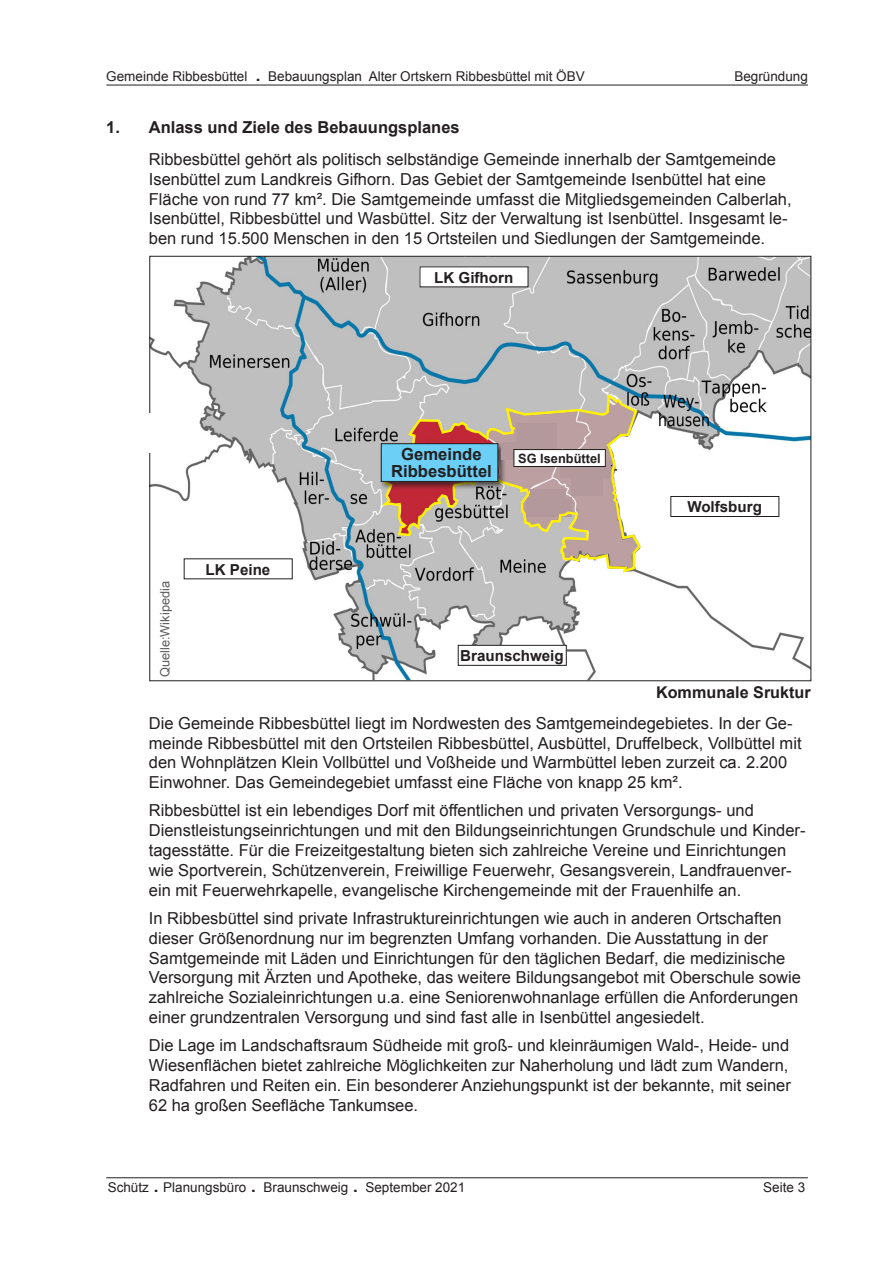
<style>
.page{position:relative;width:893px;height:1263px;background:#fff}
.page>*{position:absolute;margin:0;border:0;box-sizing:border-box;transform-origin:0 0}
.t1{font:700 16.65px/17.2px "Arial";color:#231f20;text-align:center}
.t2{font:16.5px/19.8px "Arial";color:#231f20}
.t3{font:700 16.5px "Arial";color:#231f20}
.t4{font:700 16.2px "Arial";color:#231f20}
.t5{font:700 15.15px "Arial";color:#231f20}
.t6{font:13.5px "Arial";color:#231f20}
.t7{font:12.75px "Arial";color:#5c5c5f}
.t8{font:700 12.75px "Arial";color:#231f20}
.s1{font-size:24px}
</style>
<div class="page">
<hr style="left:106px;top:85px;width:702px;height:1px;background:#231f20">
<hr style="left:106px;top:1177px;width:702px;height:1px;background:#231f20">
<img style="left:152px;top:258px;width:657px;height:421px">
<div style="left:458px;top:645px;width:108px;height:20px;background:#fff"></div>
<div style="left:458px;top:645px;width:108px;height:20px;border:1px solid #231f20"></div>
<svg style="left:378px;top:392px;width:264px;height:182px;background:#c3b2a4"></svg>
<div style="left:380px;top:442px;width:126px;height:48px;background:#231f20;opacity:.75"></div>
<div style="left:381px;top:444px;width:117px;height:37px;background:#6bcff6"></div>
<div style="left:381px;top:443px;width:117px;height:39px;border:1px solid #231f20"></div>
<div style="left:516px;top:423px;width:41px;height:36px;background:#b4999c"></div>
<div style="left:560px;top:460px;width:51px;height:17px;background:#b4999c"></div>
<div style="left:572px;top:478px;width:31px;height:18px;background:#b4999c"></div>
<div style="left:531px;top:489px;width:35px;height:17px;background:#b4999c"></div>
<div style="left:501px;top:443px;width:48px;height:17px;background:#b4999c"></div>
<div style="left:514px;top:450px;width:91px;height:16px;background:#fff"></div>
<div style="left:514px;top:449px;width:91px;height:18px;border:1px solid #231f20"></div>
<div style="left:692px;top:498px;width:91px;height:40px;background:#fff"></div>
<div style="left:671px;top:496px;width:108px;height:20px;background:#fff"></div>
<div style="left:671px;top:496px;width:108px;height:21px;border:1px solid #231f20"></div>
<div style="left:168px;top:538px;width:91px;height:40px;background:#fff"></div>
<div style="left:184px;top:559px;width:108px;height:20px;background:#fff"></div>
<div style="left:149px;top:413px;width:45px;height:40px;background:#fff"></div>
<div style="left:420px;top:267px;width:108px;height:20px;background:#fff"></div>
<p class="t6" style="left:106px;top:68px;width:480px">Gemeinde Ribbesbüttel <span class="s1">.</span> Bebauungsplan Alter Ortskern Ribbesbüttel mit ÖBV</p>
<p class="t6" style="left:734px;top:68px;width:75px">Begründung</p>
<p class="t3" style="left:106px;top:116px;width:355px">1. Anlass und Ziele des Bebauungsplanes</p>
<p class="t2" style="left:149px;top:150px;width:644px">Ribbesbüttel gehört als politisch selbständige Gemeinde innerhalb der Samtgemeinde Isenbüttel zum Landkreis Gifhorn. Das Gebiet der Samtgemeinde Isenbüttel hat eine Fläche von rund 77 km². Die Samtgemeinde umfasst die Mitgliedsgemeinden Calberlah, Isenbüttel, Ribbesbüttel und Wasbüttel. Sitz der Verwaltung ist Isenbüttel. Insgesamt le&shy;ben rund 15.500 Menschen in den 15 Ortsteilen und Siedlungen der Samtgemeinde.</p>
<p class="t5" style="left:434px;top:267px;width:81px">LK Gifhorn</p>
<p class="t7" style="left:157px;top:677px;width:97px;rotate:-90deg">Quelle:Wikipedia</p>
<p class="t5" style="left:206px;top:559px;width:66px">LK Peine</p>
<p class="t1" style="left:391px;top:445px;width:102px">Gemeinde<br>Ribbesbüttel</p>
<p class="t8" style="left:518px;top:450px;width:84px">SG Isenbüttel</p>
<p class="t5" style="left:460px;top:646px;width:105px">Braunschweig</p>
<p class="t5" style="left:687px;top:497px;width:76px">Wolfsburg</p>
<p class="t4" style="left:656px;top:681px;width:156px">Kommunale Sruktur</p>
<p class="t2" style="left:149px;top:713px;width:654px">Die Gemeinde Ribbesbüttel liegt im Nordwesten des Samtgemeindegebietes. In der Ge&shy;meinde Ribbesbüttel mit den Ortsteilen Ribbesbüttel, Ausbüttel, Druffelbeck, Vollbüttel mit den Wohnplätzen Klein Vollbüttel und Voßheide und Warmbüttel leben zurzeit ca. 2.200<br>Einwohner. Das Gemeindegebiet umfasst eine Fläche von knapp 25 km².</p>
<p class="t2" style="left:149px;top:801px;width:658px">Ribbesbüttel ist ein lebendiges Dorf mit öffentlichen und privaten Versorgungs- und Dienstleistungseinrichtungen und mit den Bildungseinrichtungen Grundschule und Kinder&shy;tagesstätte. Für die Freizeitgestaltung bieten sich zahlreiche Vereine und Einrichtungen wie Sportverein, Schützenverein, Freiwillige Feuerwehr, Gesangsverein, Landfrauenver&shy;ein mit Feuerwehrkapelle, evangelische Kirchengemeinde mit der Frauenhilfe an.</p>
<p class="t2" style="left:149px;top:908px;width:654px">In Ribbesbüttel sind private Infrastruktureinrichtungen wie auch in anderen Ortschaften dieser Größenordnung nur im begrenzten Umfang vorhanden. Die Ausstattung in der Samtgemeinde mit Läden und Einrichtungen für den täglichen Bedarf, die medizinische Versorgung mit Ärzten und Apotheke, das weitere Bildungsangebot mit Oberschule sowie zahlreiche Sozialeinrichtungen u.a. eine Seniorenwohnanlage erfüllen die Anforderungen einer grundzentralen Versorgung und sind fast alle in Isenbüttel angesiedelt.</p>
<p class="t2" style="left:149px;top:1036px;width:644px">Die Lage im Landschaftsraum Südheide mit groß- und kleinräumigen Wald-, Heide- und Wiesenflächen bietet zahlreiche Möglichkeiten zur Naherholung und lädt zum Wandern, Radfahren und Reiten ein. Ein besonderer Anziehungspunkt ist der bekannte, mit seiner 62 ha großen Seefläche Tankumsee.</p>
<p class="t6" style="left:108px;top:1178px;width:359px">Schütz <span class="s1">.</span> Planungsbüro <span class="s1">.</span> Braunschweig <span class="s1">.</span> September 2021</p>
<p class="t6" style="left:763px;top:1178px;width:44px">Seite 3</p>
</div>
